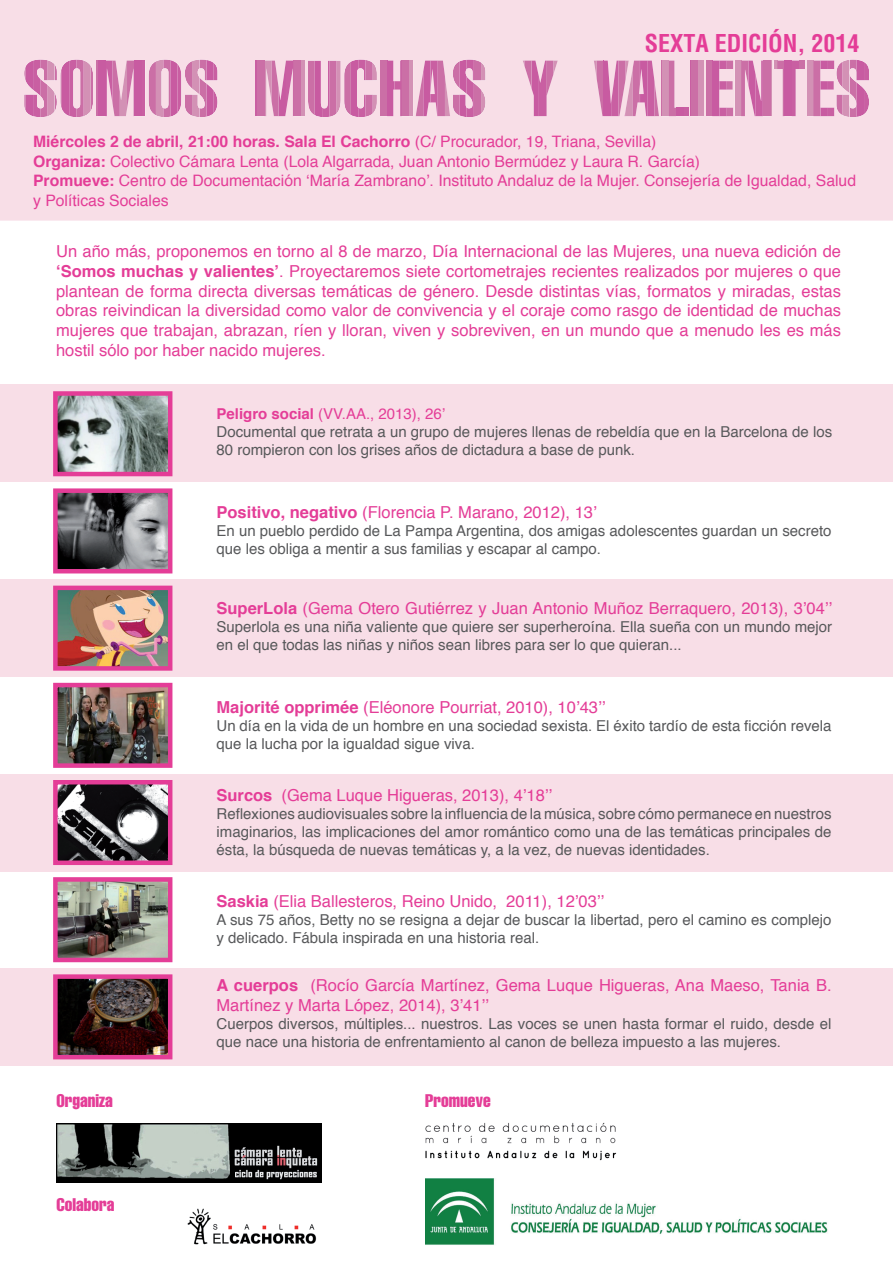
<style>
.page{position:relative;width:893px;height:1263px;background:#fff}
.page>*{position:absolute;margin:0;border:0;box-sizing:border-box;transform-origin:0 0}
.t1{font:700 condensed 24px "Helvetica LT Std";color:#e43d97}
.t2{font:18px "Helvetica LT Std Comp";color:#e43d97}
.t3{font:16.5px/19.8px "Helvetica";color:#e43d97;text-align:justify}
.t4{font:15.75px/19.5px "Helvetica";color:#e43d97}
.t5{font:15px/18px "Helvetica";color:#57585a}
.s1{font-weight:700}
.s2{font-weight:700;color:#e43d97}
.s3{color:#e43d97}
</style>
<div class="page">
<div style="left:0;top:384px;width:893px;height:98px;background:#f8dee7"></div>
<div style="left:0;top:579px;width:893px;height:98px;background:#f8dee7"></div>
<div style="left:0;top:774px;width:893px;height:97px;background:#f8dee7"></div>
<div style="left:0;top:968px;width:893px;height:98px;background:#f8dee7"></div>
<img style="left:58px;top:396px;width:109px;height:75px">
<div style="left:53px;top:391px;width:119px;height:85px;border:4px solid #e43d97"></div>
<img style="left:58px;top:493px;width:109px;height:75px">
<div style="left:53px;top:488px;width:119px;height:85px;border:4px solid #e43d97"></div>
<img style="left:58px;top:591px;width:109px;height:75px">
<div style="left:53px;top:586px;width:119px;height:85px;border:4px solid #e43d97"></div>
<img style="left:58px;top:688px;width:109px;height:75px">
<div style="left:53px;top:683px;width:119px;height:85px;border:4px solid #e43d97"></div>
<img style="left:58px;top:785px;width:109px;height:75px">
<div style="left:53px;top:780px;width:119px;height:85px;border:4px solid #e43d97"></div>
<img style="left:58px;top:882px;width:109px;height:75px">
<div style="left:53px;top:877px;width:119px;height:85px;border:4px solid #e43d97"></div>
<img style="left:58px;top:979px;width:109px;height:75px">
<div style="left:53px;top:974px;width:119px;height:85px;border:4px solid #e43d97"></div>
<img style="left:56px;top:1124px;width:265px;height:59px">
<img style="left:187px;top:1208px;width:130px;height:37px">
<img style="left:425px;top:1179px;width:403px;height:66px">
<img style="left:425px;top:1122px;width:192px;height:39px">
<div style="left:0;top:0;width:893px;height:221px;background:#f8dee7"></div>
<svg style="left:24px;top:59px;width:69px;height:58px;background:#da94bd"></svg>
<div style="left:98px;top:61px;width:7px;height:55px;background:#c85ba1"></div>
<hr style="left:96px;top:61px;width:2px;height:55px;background:#cb6fa6">
<hr style="left:141px;top:61px;width:4px;height:55px;background:#c95fa2">
<div style="left:134px;top:61px;width:7px;height:55px;background:#c85ba1"></div>
<svg style="left:105px;top:61px;width:29px;height:55px;background:#dc9cc0"></svg>
<svg style="left:149px;top:59px;width:69px;height:58px;background:#da96be"></svg>
<div style="left:257px;top:61px;width:7px;height:55px;background:#cb6fa6"></div>
<hr style="left:256px;top:61px;width:1px;height:55px;background:#c95fa2">
<div style="left:300px;top:61px;width:5px;height:55px;background:#d391b5"></div>
<div style="left:293px;top:61px;width:7px;height:55px;background:#cb6fa6"></div>
<svg style="left:264px;top:61px;width:29px;height:55px;background:#dc98bf"></svg>
<svg style="left:308px;top:59px;width:69px;height:58px;background:#da95bd"></svg>
<hr style="left:409px;top:61px;width:4px;height:55px;background:#d391b5">
<div style="left:402px;top:61px;width:7px;height:55px;background:#cb6fa6"></div>
<svg style="left:388px;top:61px;width:14px;height:55px"></svg>
<div style="left:380px;top:61px;width:7px;height:55px;background:#cb6fa6"></div>
<hr style="left:387px;top:61px;width:1px;height:55px;background:#c85ba2">
<svg style="left:416px;top:59px;width:69px;height:58px;background:#db94bd"></svg>
<svg style="left:523px;top:61px;width:35px;height:55px;background:#e0a1c5"></svg>
<svg style="left:594px;top:61px;width:65px;height:55px;background:#d88eba"></svg>
<div style="left:662px;top:61px;width:7px;height:55px;background:#d391b5"></div>
<hr style="left:661px;top:61px;width:1px;height:55px;background:#cb6fa6">
<div style="left:683px;top:108px;width:5px;height:8px;background:#c95fa2"></div>
<div style="left:676px;top:108px;width:7px;height:8px;background:#c85ba1"></div>
<svg style="left:669px;top:61px;width:8px;height:55px"></svg>
<div style="left:698px;top:61px;width:5px;height:55px;background:#d391b5"></div>
<div style="left:691px;top:61px;width:7px;height:55px;background:#cb6fa6"></div>
<hr style="left:690px;top:61px;width:1px;height:55px;background:#c95fa2">
<svg style="left:713px;top:61px;width:20px;height:55px"></svg>
<div style="left:706px;top:61px;width:6px;height:55px;background:#cb6fa6"></div>
<hr style="left:712px;top:61px;width:1px;height:55px;background:#c85ba2">
<div style="left:735px;top:61px;width:6px;height:55px;background:#d391b5"></div>
<hr style="left:770px;top:61px;width:1px;height:55px;background:#d391b5">
<div style="left:763px;top:61px;width:7px;height:55px;background:#cb6fa6"></div>
<svg style="left:741px;top:61px;width:22px;height:55px"></svg>
<div style="left:799px;top:61px;width:6px;height:8px;background:#cb6fa6"></div>
<svg style="left:792px;top:61px;width:7px;height:55px"></svg>
<div style="left:784px;top:61px;width:8px;height:55px;background:#c85ba1"></div>
<svg style="left:774px;top:61px;width:10px;height:55px"></svg>
<div style="left:807px;top:61px;width:6px;height:55px;background:#d391b5"></div>
<svg style="left:813px;top:59px;width:56px;height:58px;background:#db98bf"></svg>
<h1 class="t1" style="left:645px;top:28px;width:216px">SEXTA EDICIÓN, 2014</h1>
<p class="t4" style="left:33px;top:132px;width:824px"><span class="s1">Miércoles 2 de abril, 21:00 horas. Sala El Cachorro</span> (C/ Procurador, 19, Triana, Sevilla)<br><span class="s1">Organiza:</span> Colectivo Cámara Lenta (Lola Algarrada, Juan Antonio Bermúdez y Laura R. García)<br><span class="s1">Promueve:</span> Centro de Documentación ‘María Zambrano’. Instituto Andaluz de la Mujer. Consejería de Igualdad, Salud y Políticas Sociales</p>
<p class="t3" style="left:56px;top:242px;width:786px">Un año más, proponemos en torno al 8 de marzo, Día Internacional de las Mujeres, una nueva edición de <span class="s1">‘Somos muchas y valientes’</span>. Proyectaremos siete cortometrajes recientes realizados por mujeres o que plantean de forma directa diversas temáticas de género. Desde distintas vías, formatos y miradas, estas obras reivindican la diversidad como valor de convivencia y el coraje como rasgo de identidad de muchas mujeres que trabajan, abrazan, ríen y lloran, viven y sobreviven, en un mundo que a menudo les es más hostil sólo por haber nacido mujeres.</p>
<p class="t5" style="left:216px;top:405px;width:617px"><span class="s2">Peligro social</span> <span class="s3">(VV.AA., 2013), 26’<br></span>Documental que retrata a un grupo de mujeres llenas de rebeldía que en la Barcelona de los<br>80 rompieron con los grises años de dictadura a base de punk.</p>
<p class="t3" style="left:216px;top:503px;width:382px"><span class="s1">Positivo, negativo</span> (Florencia P. Marano, 2012), 13’</p>
<p class="t5" style="left:216px;top:522px;width:617px">En un pueblo perdido de La Pampa Argentina, dos amigas adolescentes guardan un secreto que les obliga a mentir a sus familias y escapar al campo.</p>
<p class="t3" style="left:216px;top:599px;width:617px"><span class="s1">SuperLola</span> (Gema Otero Gutiérrez y Juan Antonio Muñoz Berraquero, 2013), 3’04’’</p>
<p class="t5" style="left:216px;top:618px;width:617px">Superlola es una niña valiente que quiere ser superheroína. Ella sueña con un mundo mejor en el que todas las niñas y niños sean libres para ser lo que quieran...</p>
<p class="t3" style="left:216px;top:697px;width:390px"><span class="s1">Majorité opprimée</span> (Eléonore Pourriat, 2010), 10’43’’</p>
<p class="t5" style="left:216px;top:717px;width:616px">Un día en la vida de un hombre en una sociedad sexista. El éxito tardío de esta ficción revela que la lucha por la igualdad sigue viva.</p>
<p class="t3" style="left:216px;top:786px;width:337px"><span class="s1">Surcos</span> (Gema Luque Higueras, 2013), 4’18’’</p>
<p class="t5" style="left:216px;top:806px;width:617px;text-align:justify">Reflexiones audiovisuales sobre la influencia de la música, sobre cómo permanece en nuestros imaginarios, las implicaciones del amor romántico como una de las temáticas principales de ésta, la búsqueda de nuevas temáticas y, a la vez, de nuevas identidades.</p>
<p class="t3" style="left:216px;top:892px;width:389px"><span class="s1">Saskia</span> (Elia Ballesteros, Reino Unido, 2011), 12’03’’</p>
<p class="t5" style="left:216px;top:911px;width:616px">A sus 75 años, Betty no se resigna a dejar de buscar la libertad, pero el camino es complejo y delicado. Fábula inspirada en una historia real.</p>
<p class="t3" style="left:216px;top:975px;width:617px"><span class="s1">A cuerpos</span> (Rocío García Martínez, Gema Luque Higueras, Ana Maeso, Tania B.<br>Martínez y Marta López, 2014), 3’41’’</p>
<p class="t5" style="left:216px;top:1015px;width:617px">Cuerpos diversos, múltiples... nuestros. Las voces se unen hasta formar el ruido, desde el que nace una historia de enfrentamiento al canon de belleza impuesto a las mujeres.</p>
<p class="t2" style="left:57px;top:1089px;width:58px">Organiza</p>
<p class="t2" style="left:425px;top:1089px;width:67px">Promueve</p>
<p class="t2" style="left:56px;top:1193px;width:60px">Colabora</p>
</div>
